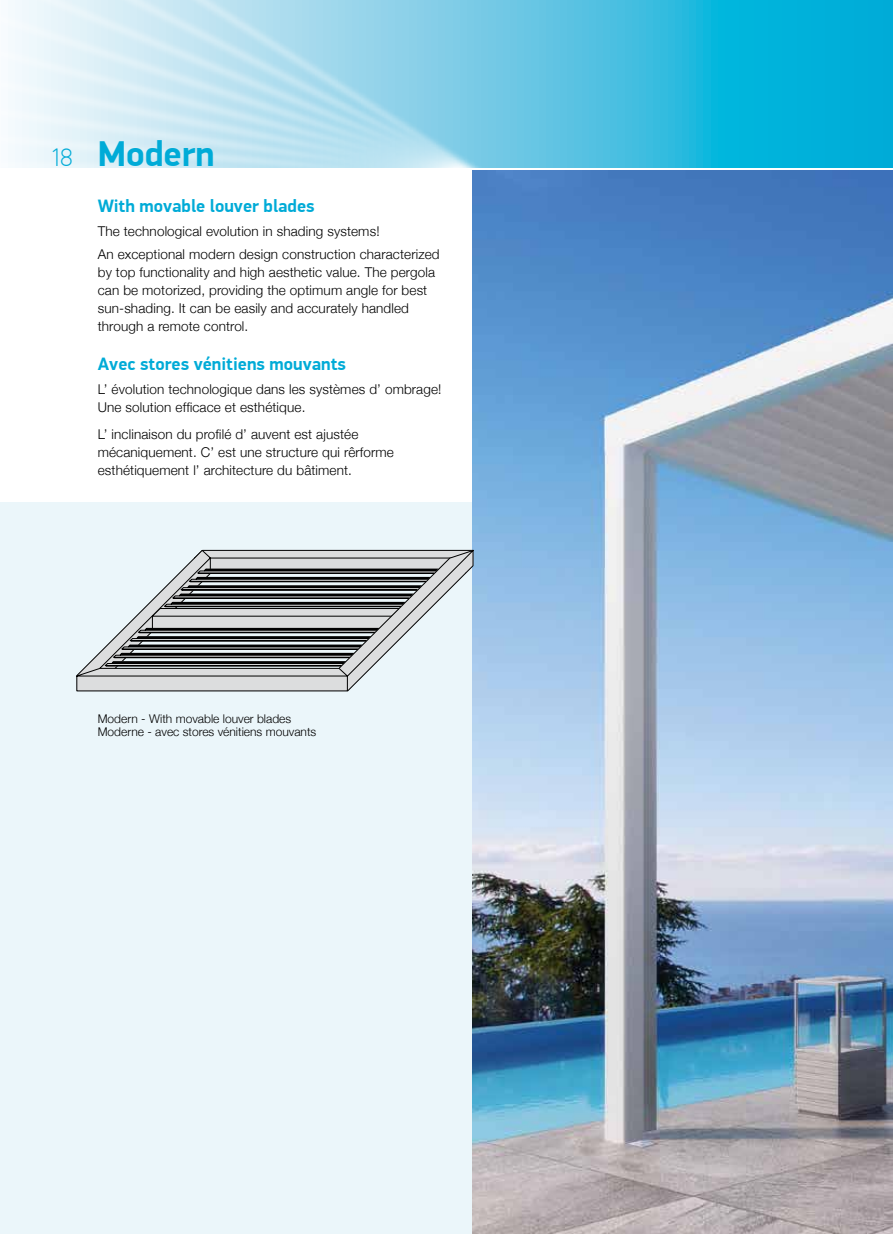
<style>
.page{position:relative;width:893px;height:1234px;background:#fff}
.page>*{position:absolute;margin:0;border:0;box-sizing:border-box;transform-origin:0 0}
.t1{font:700 36px "PF Din Display Pro";color:#00abd7}
.t2{font:700 18px "PF Din Display Pro";color:#00abd7}
.t3{font:300 13.5px/18px "Helvetica Neue";letter-spacing:.01em;color:#000}
.t4{font:300 12px/13.5px "Helvetica Neue";color:#000}
.s1{font-weight:100;font-size:25.5px}
</style>
<div class="page">
<svg style="left:510px;top:0;width:383px;height:167px;background:#25b8dd"></svg>
<div style="left:0;top:502px;width:502px;height:731px;background:#ebf6fa"></div>
<img style="left:472px;top:170px;width:421px;height:1063px">
<svg style="left:76px;top:549px;width:399px;height:142px"></svg>
<h1 class="t1" style="left:50px;top:132px;width:167px"><span class="s1">18</span> Modern</h1>
<h2 class="t2" style="left:98px;top:195px;width:218px">With movable louver blades</h2>
<p class="t3" style="left:98px;top:219px;width:343px;line-height:22.5px">The technological evolution in shading systems!<br>An exceptional modern design construction characterized</p>
<p class="t3" style="left:98px;top:262px;width:339px">by top functionality and high aesthetic value. The pergola can be motorized, providing the optimum angle for best sun-shading. It can be easily and accurately handled through a remote control.</p>
<h2 class="t2" style="left:98px;top:353px;width:250px">Avec stores vénitiens mouvants</h2>
<p class="t3" style="left:98px;top:379px;width:345px">L’ évolution technologique dans les systèmes d’ ombrage!<br>Une solution efficace et esthétique.</p>
<p class="t3" style="left:98px;top:424px;width:298px">L’ inclinaison du profilé d’ auvent est ajustée mécaniquement. C’ est une structure qui rêrforme esthétiquement l’ architecture du bâtiment.</p>
<p class="t4" style="left:98px;top:710px;width:220px">Modern - With movable louver blades<br>Moderne - avec stores vénitiens mouvants</p>
</div>
